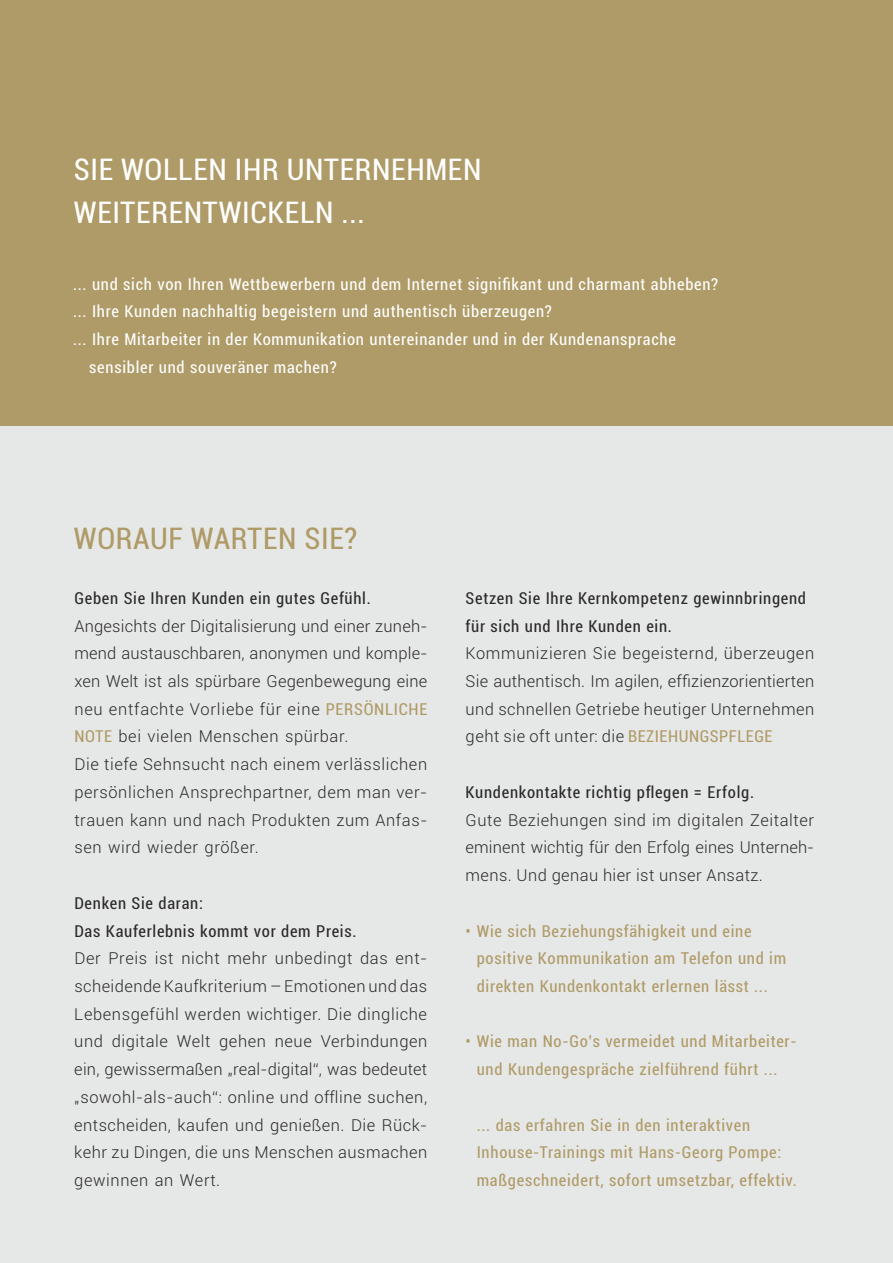
<style>
.page{position:relative;width:893px;height:1263px;background:#e6e7e7}
.page>*{position:absolute;margin:0;border:0;box-sizing:border-box;transform-origin:0 0}
.t1{font:condensed 30px/43.2px "Roboto";letter-spacing:.02em;color:#fefefe}
.t2{font:condensed 30px "Roboto";letter-spacing:.02em;color:#af9b67}
.t3{font:300 16.5px/27.8px "Roboto";letter-spacing:.03em;color:#2b2a29;text-align:justify}
.t4{font:condensed 16.5px/27.8px "Roboto";letter-spacing:.045em;color:#af9b67}
.t5{font:condensed 16.5px "Roboto";letter-spacing:.045em;color:#fefefe}
.t6{font:condensed 16.5px/27.8px "Roboto";letter-spacing:.045em;color:#2b2a29}
.s1{font-weight:400;font-stretch:condensed;color:#af9b67}
</style>
<div class="page">
<div style="left:0;top:0;width:893px;height:425px;background:#af9b67"></div>
<h1 class="t1" style="left:74px;top:151px;width:409px">SIE WOLLEN IHR UNTERNEHMEN<br>WEITERENTWICKELN ...</h1>
<p class="t5" style="left:73px;top:277px;width:647px">... und sich von Ihren Wettbewerbern und dem Internet signifikant und charmant abheben?</p>
<p class="t5" style="left:73px;top:305px;width:480px">... Ihre Kunden nachhaltig begeistern und authentisch überzeugen?</p>
<p class="t5" style="left:73px;top:333px;width:604px">... Ihre Mitarbeiter in der Kommunikation untereinander und in der Kundenansprache</p>
<p class="t5" style="left:89px;top:360px;width:249px">sensibler und souveräner machen?</p>
<h1 class="t2" style="left:74px;top:526px;width:285px">WORAUF WARTEN SIE?</h1>
<p class="t6" style="left:74px;top:586px;width:298px">Geben Sie Ihren Kunden ein gutes Gefühl.</p>
<p class="t3" style="left:74px;top:613px;width:354px;text-align:left">Angesichts der Digitalisierung und einer zuneh&shy;mend austauschbaren, anonymen und komple&shy;xen Welt ist als spürbare Gegenbewegung eine neu entfachte Vorliebe für eine <span class="s1">PERSÖNLICHE NOTE</span> bei vielen Menschen spürbar.<br>Die tiefe Sehnsucht nach einem verlässlichen persönlichen Ansprechpartner, dem man ver&shy;trauen kann und nach Produkten zum Anfas&shy;sen wird wieder größer.</p>
<p class="t6" style="left:74px;top:891px;width:284px">Denken Sie daran:<br>Das Kauferlebnis kommt vor dem Preis.</p>
<p class="t3" style="left:74px;top:946px;width:355px">Der Preis ist nicht mehr unbedingt das ent&shy;scheidende Kaufkriterium – Emotionen und das Lebensgefühl werden wichtiger. Die dingliche und digitale Welt gehen neue Verbindungen ein, gewissermaßen „real-digital“, was bedeutet „sowohl-als-auch“: online und offline suchen, entscheiden, kaufen und genießen. Die Rück&shy;kehr zu Dingen, die uns Menschen ausmachen gewinnen an Wert.</p>
<p class="t6" style="left:466px;top:586px;width:342px">Setzen Sie Ihre Kernkompetenz gewinnbringend für sich und Ihre Kunden ein.</p>
<p class="t3" style="left:466px;top:641px;width:350px">Kommunizieren Sie begeisternd, überzeugen Sie authentisch. Im agilen, effizienzorientierten und schnellen Getriebe heutiger Unternehmen geht sie oft unter: die <span class="s1">BEZIEHUNGSPFLEGE</span></p>
<p class="t6" style="left:466px;top:780px;width:290px">Kundenkontakte richtig pflegen = Erfolg.</p>
<p class="t3" style="left:466px;top:808px;width:350px">Gute Beziehungen sind im digitalen Zeitalter eminent wichtig für den Erfolg eines Unterneh&shy;mens. Und genau hier ist unser Ansatz.</p>
<p class="t4" style="left:477px;top:918px;width:311px;text-indent:-11px">• Wie sich Beziehungsfähigkeit und eine positive Kommunikation am Telefon und im direkten Kundenkontakt erlernen lässt ...</p>
<p class="t4" style="left:465px;top:1029px;width:333px;text-align:center">• Wie man No-Go’s vermeidet und Mitarbeiter&shy;und Kundengespräche zielführend führt ...</p>
<p class="t4" style="left:477px;top:1112px;width:321px">... das erfahren Sie in den interaktiven<br>Inhouse- Trainings mit Hans-Georg Pompe: maßgeschneidert, sofort umsetzbar, effektiv.</p>
</div>
